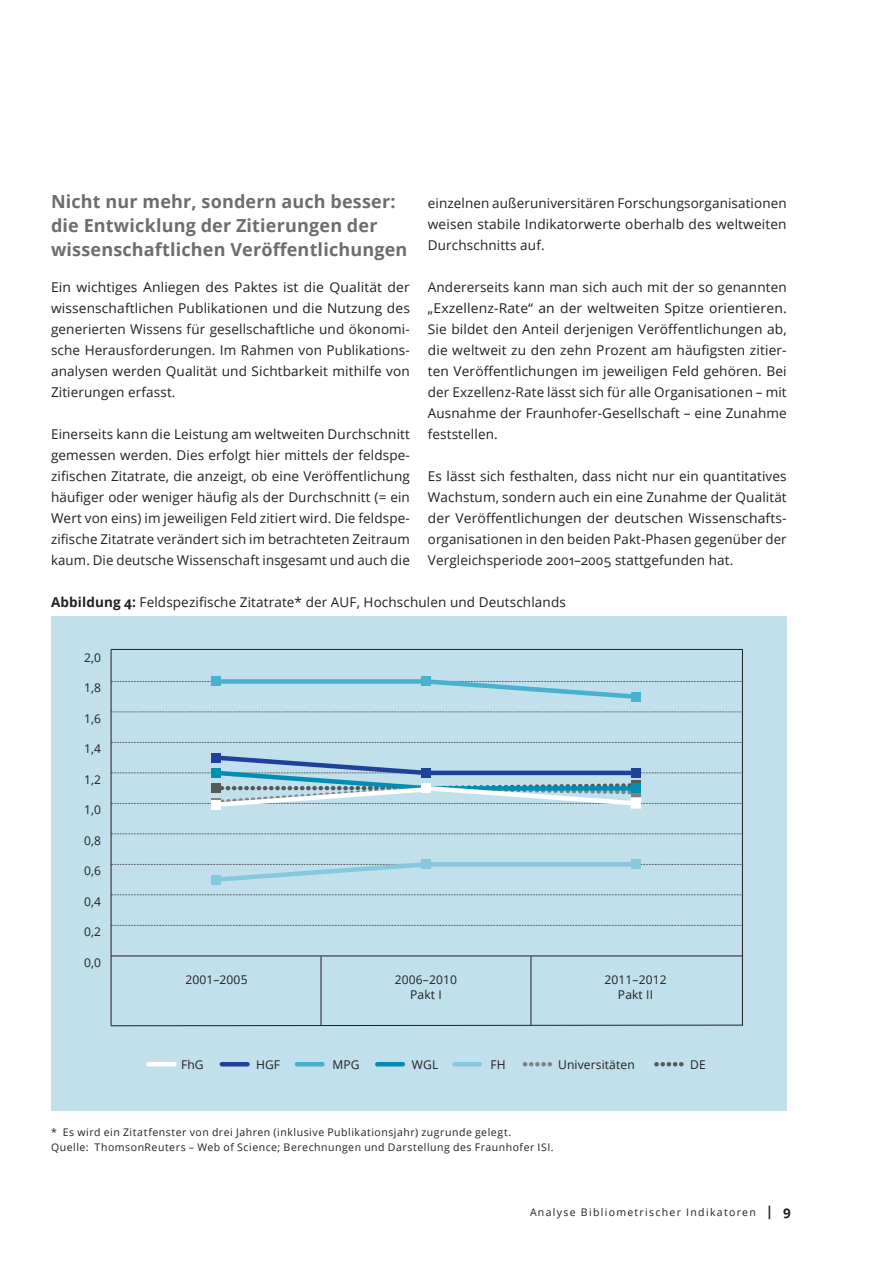
<style>
.page{position:relative;width:893px;height:1263px;background:#fff}
.page>*{position:absolute;margin:0;border:0;box-sizing:border-box;transform-origin:0 0}
._02_Subtitel_2grad{font:700 18px/24px "Open Sans";letter-spacing:.01em;color:#6c6d70}
._03_Text{font:13.5px/21px "Open Sans";letter-spacing:.01em;color:#231f20;text-align:justify}
._06_BU_Tabelle_10pt{font:13.5px "Open Sans";letter-spacing:.01em;color:#231f20}
.t1{font:12px/15.1px "Open Sans";letter-spacing:.01em;color:#231f20;text-align:center}
._08_Source_Versatz{font:10.5px "Open Sans";letter-spacing:.05em;color:#231f20}
._08_Source_Versatz-2{font:10.5px "Open Sans";letter-spacing:.125em;color:#231f20}
.s1{font-weight:700}
.s2{font-weight:700;font-size:13.5px}
</style>
<div class="page">
<div style="left:51px;top:617px;width:736px;height:494px;background:#c1e0ec"></div>
<hr style="left:111px;top:956px;width:631px;height:1px;background:#231f20">
<hr style="left:321px;top:956px;width:1px;height:70px;background:#231f20">
<hr style="left:531px;top:956px;width:1px;height:70px;background:#231f20">
<hr style="left:742px;top:649px;width:1px;height:377px;background:#231f20">
<hr style="left:111px;top:649px;width:1px;height:377px;background:#231f20">
<svg style="left:110px;top:1024px;width:633px;height:2px"></svg>
<svg style="left:111px;top:925px;width:631px;height:1px"></svg>
<svg style="left:111px;top:894px;width:631px;height:1px"></svg>
<svg style="left:111px;top:833px;width:631px;height:1px"></svg>
<svg style="left:111px;top:742px;width:631px;height:1px"></svg>
<svg style="left:111px;top:711px;width:631px;height:1px"></svg>
<hr style="left:111px;top:649px;width:632px;height:1px;background:#231f20">
<svg style="left:111px;top:859px;width:631px;height:25px"></svg>
<div style="left:426px;top:862px;width:210px;height:5px;background:#87c8dd"></div>
<svg style="left:111px;top:677px;width:631px;height:24px"></svg>
<svg style="left:111px;top:753px;width:631px;height:56px"></svg>
<div style="left:212px;top:783px;width:9px;height:10px;background:#57585a"></div>
<svg style="left:631px;top:781px;width:9px;height:3px"></svg>
<div style="left:212px;top:798px;width:9px;height:9px;background:#808285"></div>
<div style="left:631px;top:788px;width:9px;height:9px;background:#808285"></div>
<div style="left:212px;top:875px;width:9px;height:9px;background:#87c8dd"></div>
<div style="left:421px;top:860px;width:9px;height:9px;background:#87c8dd"></div>
<div style="left:631px;top:860px;width:9px;height:9px;background:#87c8dd"></div>
<div style="left:212px;top:768px;width:9px;height:9px;background:#008fb3"></div>
<div style="left:421px;top:783px;width:9px;height:10px;background:#fff"></div>
<div style="left:631px;top:784px;width:9px;height:9px;background:#008fb3"></div>
<div style="left:212px;top:677px;width:9px;height:9px;background:#48b1cd"></div>
<div style="left:421px;top:677px;width:9px;height:9px;background:#48b1cd"></div>
<div style="left:631px;top:692px;width:9px;height:9px;background:#48b1cd"></div>
<div style="left:212px;top:753px;width:9px;height:9px;background:#20419a"></div>
<div style="left:421px;top:768px;width:9px;height:9px;background:#20419a"></div>
<div style="left:631px;top:768px;width:9px;height:9px;background:#20419a"></div>
<div style="left:212px;top:800px;width:9px;height:9px;background:#fff"></div>
<div style="left:631px;top:799px;width:9px;height:9px;background:#fff"></div>
<div style="left:631px;top:798px;width:10px;height:11px;border:2px solid #fff"></div>
<hr style="left:149px;top:1062px;width:25px;height:4px;background:#fff">
<hr style="left:222px;top:1062px;width:25px;height:4px;background:#20419a">
<hr style="left:377px;top:1062px;width:26px;height:4px;background:#008fb3">
<hr style="left:454px;top:1062px;width:26px;height:4px;background:#87c8dd">
<hr style="left:297px;top:1062px;width:25px;height:4px;background:#48b1cd">
<svg style="left:656px;top:1062px;width:26px;height:4px"></svg>
<svg style="left:525px;top:1062px;width:26px;height:4px"></svg>
<p class="_02_Subtitel_2grad" style="left:51px;top:189px;width:358px">Nicht nur mehr, sondern auch besser: die Entwicklung der Zitierungen der wissenschaftlichen Veröffentlichungen</p>
<p class="_03_Text" style="left:51px;top:276px;width:360px">Ein wichtiges Anliegen des Paktes ist die Qualität der wissenschaftlichen Publikationen und die Nutzung des generierten Wissens für gesellschaftliche und ökonomi&shy;sche Herausforderungen. Im Rahmen von Publikations&shy;analysen werden Qualität und Sichtbarkeit mithilfe von Zitierungen erfasst.</p>
<p class="_03_Text" style="left:51px;top:423px;width:360px">Einerseits kann die Leistung am weltweiten Durchschnitt gemessen werden. Dies erfolgt hier mittels der feldspe&shy;zifischen Zitatrate, die anzeigt, ob eine Veröffentlichung häufiger oder weniger häufig als der Durchschnitt (= ein Wert von eins) im jeweiligen Feld zitiert wird. Die feldspe&shy;zifische Zitatrate verändert sich im betrachteten Zeitraum kaum. Die deutsche Wissenschaft insgesamt und auch die</p>
<p class="_03_Text" style="left:428px;top:192px;width:360px">einzelnen außeruniversitären Forschungsorganisationen weisen stabile Indikatorwerte oberhalb des weltweiten Durchschnitts auf.</p>
<p class="_03_Text" style="left:428px;top:276px;width:360px">Andererseits kann man sich auch mit der so genannten „Exzellenz-Rate“ an der weltweiten Spitze orientieren.<br>Sie bildet den Anteil derjenigen Veröffentlichungen ab, die weltweit zu den zehn Prozent am häufigsten zitier&shy;ten Veröffentlichungen im jeweiligen Feld gehören. Bei der Exzellenz-Rate lässt sich für alle Organisationen – mit Ausnahme der Fraunhofer-Gesellschaft – eine Zunahme feststellen.</p>
<p class="_03_Text" style="left:428px;top:465px;width:360px">Es lässt sich festhalten, dass nicht nur ein quantitatives Wachstum, sondern auch ein eine Zunahme der Qualität der Veröffentlichungen der deutschen Wissenschafts&shy;organisationen in den beiden Pakt-Phasen gegenüber der Vergleichsperiode 2001–2005 stattgefunden hat.</p>
<p class="_06_BU_Tabelle_10pt" style="left:51px;top:593px;width:516px"><span class="s1">Abbildung 4:</span> Feldspezifische Zitatrate* der AUF, Hochschulen und Deutschlands</p>
<p class="t1" style="left:84px;top:649px;width:19px">2,0</p>
<p class="t1" style="left:84px;top:680px;width:19px">1,8</p>
<p class="t1" style="left:84px;top:710px;width:19px">1,6</p>
<p class="t1" style="left:84px;top:741px;width:19px">1,4</p>
<p class="t1" style="left:84px;top:771px;width:19px">1,2</p>
<p class="t1" style="left:84px;top:802px;width:19px">1,0</p>
<p class="t1" style="left:84px;top:832px;width:19px">0,8</p>
<p class="t1" style="left:84px;top:863px;width:19px">0,6</p>
<p class="t1" style="left:84px;top:893px;width:19px">0,4</p>
<p class="t1" style="left:84px;top:924px;width:19px">0,2</p>
<p class="t1" style="left:84px;top:954px;width:19px">0,0</p>
<p class="t1" style="left:185px;top:971px;width:64px">2001–2005</p>
<p class="t1" style="left:395px;top:971px;width:64px">2006–2010<br>Pakt I</p>
<p class="t1" style="left:604px;top:971px;width:64px">2011–2012<br>Pakt II</p>
<p class="t1" style="left:181px;top:1056px;width:24px">FhG</p>
<p class="t1" style="left:256px;top:1056px;width:26px">HGF</p>
<p class="t1" style="left:332px;top:1056px;width:29px">MPG</p>
<p class="t1" style="left:412px;top:1056px;width:28px">WGL</p>
<p class="t1" style="left:491px;top:1056px;width:17px">FH</p>
<p class="t1" style="left:558px;top:1056px;width:78px">Universitäten</p>
<p class="t1" style="left:690px;top:1056px;width:17px">DE</p>
<p class="_08_Source_Versatz" style="left:51px;top:1125px;width:462px">* Es wird ein Zitatfenster von drei Jahren (inklusive Publikationsjahr) zugrunde gelegt.</p>
<p class="_08_Source_Versatz" style="left:51px;top:1140px;width:504px">Quelle: ThomsonReuters – Web of Science; Berechnungen und Darstellung des Fraunhofer ISI.</p>
<p class="_08_Source_Versatz-2" style="left:530px;top:1205px;width:262px">Analyse Bibliometrischer Indikatoren <span class="s2">| 9</span></p>
</div>
